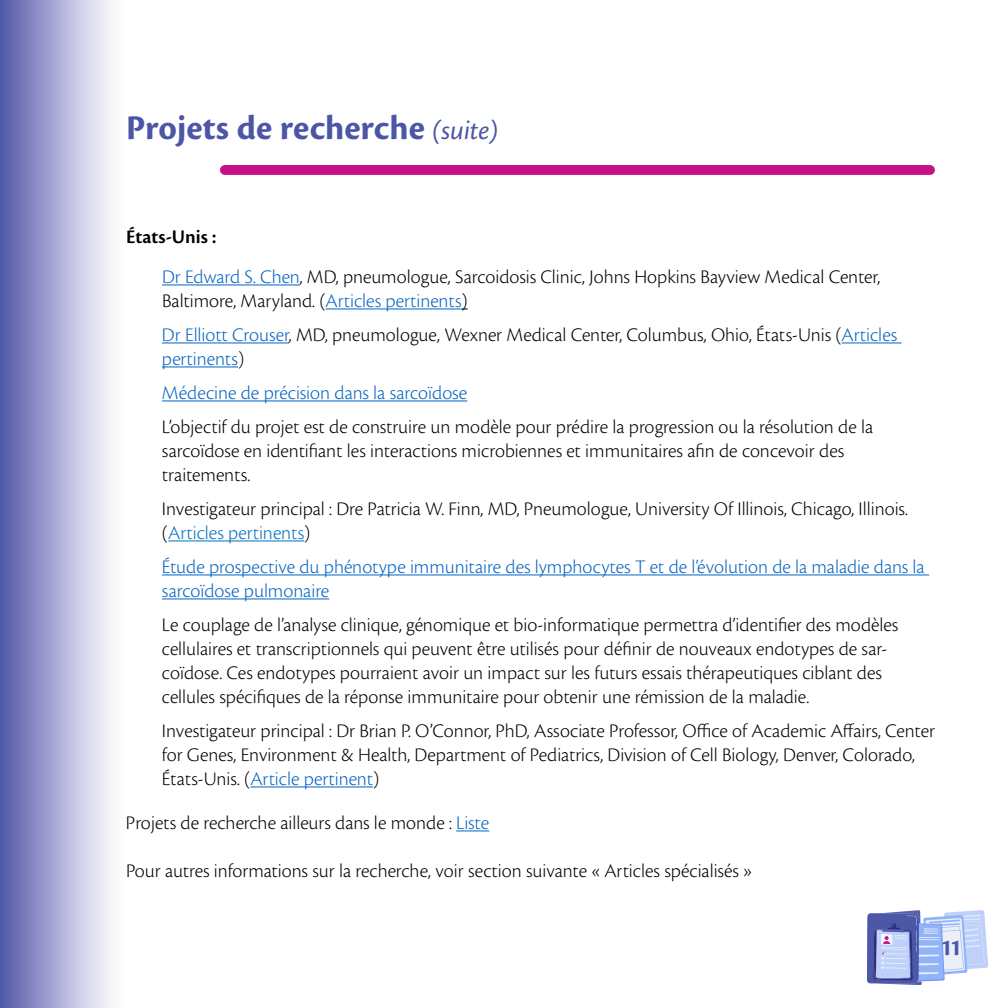
<style>
.page{position:relative;width:1008px;height:1008px;background:#fff}
.page>*{position:absolute;margin:0;border:0;box-sizing:border-box;transform-origin:0 0}
.t1{font:700 36px "Cronos Pro";color:#4c56a6}
.t2{font:700 24px "Cronos Pro";color:#4c56a6}
.t3{font:300 20px/24px "Cronos Pro";color:#000}
.t4{font:300 20px/34px "Cronos Pro";color:#0563c1}
.s1{font-weight:400;font-style:italic;font-size:28px}
.s2{font-weight:600}
.s3{color:#0563c1}
.s4{color:#000}
.s5{color:#0070c0}
</style>
<div class="page">
<div style="left:0;top:0;width:127px;height:1008px;background:linear-gradient(to right,#565baa,#fff)"></div>
<svg style="left:867px;top:910px;width:121px;height:75px;background:#aab8e5"></svg>
<hr style="left:162px;top:284px;width:138px;height:1px;background:#0563c1">
<hr style="left:326px;top:308px;width:136px;height:1px;background:#0563c1">
<hr style="left:162px;top:342px;width:127px;height:1px;background:#0563c1">
<hr style="left:842px;top:342px;width:60px;height:1px;background:#0563c1">
<hr style="left:162px;top:366px;width:76px;height:1px;background:#0563c1">
<hr style="left:162px;top:400px;width:305px;height:1px;background:#0563c1">
<hr style="left:168px;top:540px;width:136px;height:1px;background:#0070c0">
<hr style="left:162px;top:574px;width:767px;height:1px;background:#0563c1">
<hr style="left:162px;top:598px;width:167px;height:1px;background:#0563c1">
<hr style="left:250px;top:786px;width:123px;height:1px;background:#0563c1">
<hr style="left:456px;top:830px;width:33px;height:1px;background:#0563c1">
<div style="left:225px;top:165px;width:705px;height:10px;background:#c70f88"></div>
<h1 class="t1" style="left:126px;top:107px;width:374px">Projets de recherche <span class="s1">(suite)</span></h1>
<p class="t3" style="left:162px;top:217px;width:720px;line-height:40px;text-indent:-36px"><span class="s2">États-Unis :<br></span><span class="s3">Dr Edward S. Chen</span>, MD, pneumologue, Sarcoidosis Clinic, Johns Hopkins Bayview Medical Center,</p>
<p class="t3" style="left:162px;top:284px;width:737px;line-height:34px">Baltimore, Maryland. (<span class="s3">Articles pertinents</span>)<br><span class="s3">Dr Elliott Crouser</span>, MD, pneumologue, Wexner Medical Center, Columbus, Ohio, États-Unis (<span class="s3">Articles</span></p>
<p class="t4" style="left:162px;top:342px;width:307px">pertinents<span class="s4">)<br></span>Médecine de précision dans la sarcoïdose</p>
<p class="t3" style="left:162px;top:415px;width:713px">L’objectif du projet est de construire un modèle pour prédire la progression ou la résolution de la sarcoïdose en identifiant les interactions microbiennes et immunitaires afin de concevoir des traitements.</p>
<p class="t3" style="left:162px;top:497px;width:748px">Investigateur principal : Dre Patricia W. Finn, MD, Pneumologue, University Of Illinois, Chicago, Illinois. (<span class="s5">Articles pertinents</span>)</p>
<p class="t4" style="left:162px;top:555px;width:764px;line-height:24px">Étude prospective du phénotype immunitaire des lymphocytes T et de l’évolution de la maladie dans la sarcoïdose pulmonaire</p>
<p class="t3" style="left:162px;top:613px;width:738px">Le couplage de l’analyse clinique, génomique et bio-informatique permettra d’identifier des modèles cellulaires et transcriptionnels qui peuvent être utilisés pour définir de nouveaux endotypes de sar&shy;coïdose. Ces endotypes pourraient avoir un impact sur les futurs essais thérapeutiques ciblant des cellules spécifiques de la réponse immunitaire pour obtenir une rémission de la maladie.</p>
<p class="t3" style="left:162px;top:719px;width:775px">Investigateur principal : Dr Brian P. O’Connor, PhD, Associate Professor, Office of Academic Affairs, Center for Genes, Environment &amp; Health, Department of Pediatrics, Division of Cell Biology, Denver, Colorado,<br>États-Unis. (<span class="s3">Article pertinent</span>)</p>
<p class="t3" style="left:126px;top:811px;width:365px">Projets de recherche ailleurs dans le monde : <span class="s3">Liste</span></p>
<p class="t3" style="left:126px;top:859px;width:628px">Pour autres informations sur la recherche, voir section suivante « Articles spécialisés »</p>
<p class="t2" style="left:940px;top:933px;width:23px">11</p>
</div>
